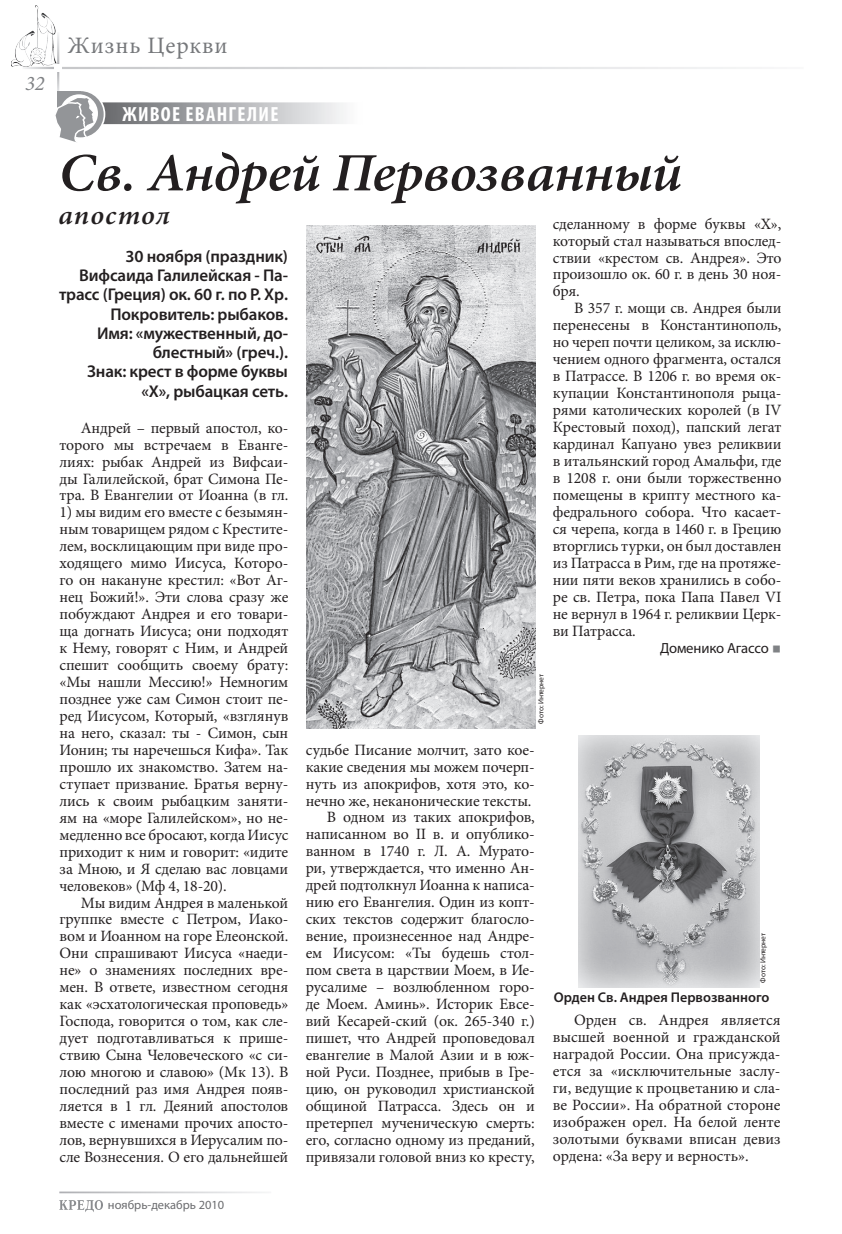
<style>
.page{position:relative;width:842px;height:1234px;background:#fff}
.page>*{position:absolute;margin:0;border:0;box-sizing:border-box;transform-origin:0 0}
.t1{font:italic 600 54px "Minion Pro";letter-spacing:-.015em;color:#231f20;scale:1.05 1}
.t2{font:italic 600 27px "Minion Pro";letter-spacing:.035em;color:#231f20;scale:1.05 1}
.t3{font:23.55px "Minion Pro";letter-spacing:.04em;color:#76787b}
.t4{font:italic 20.7px "Minion Pro";color:#808285}
.t5{font:700 condensed 20.55px "Myriad Pro";letter-spacing:.06em;color:#fff}
.t6{font:600 17.1px/19.2px "Myriad Pro";letter-spacing:-.01em;color:#231f20;text-align:right}
.t7{font:15.75px/17px "Minion Pro";letter-spacing:-.01em;color:#231f20;text-align:justify}
.t8{font:14.7px "Myriad Pro";letter-spacing:-.01em;color:#231f20}
.t9{font:600 14.1px "Myriad Pro";color:#231f20}
.t10{font:12.45px "Myriad Pro";color:#6c6d70}
.t11{font:7.5px "Myriad Pro";letter-spacing:-.01em;color:#231f20}
.s1{font-family:"Minion Pro";font-size:23.7px;color:#808285}
</style>
<div class="page">
<svg style="left:59px;top:1200px;width:44px;height:11px"></svg>
<img style="left:11px;top:6px;width:46px;height:61px">
<img style="left:306px;top:225px;width:229px;height:503px">
<img style="left:579px;top:735px;width:180px;height:252px">
<svg style="left:103px;top:103px;width:241px;height:21px;background:#aeafb2"></svg>
<div style="left:63px;top:101px;width:300px;height:25px;border:1px solid #fff"></div>
<svg style="left:57px;top:90px;width:47px;height:48px"></svg>
<div style="left:56px;top:89px;width:49px;height:50px;border:2px solid #fff;border-radius:50%"></div>
<div style="left:57px;top:91px;width:24px;height:23px;background:#939598"></div>
<svg style="left:60px;top:94px;width:38px;height:38px"></svg>
<svg style="left:55px;top:96px;width:41px;height:46px"></svg>
<h3 class="t4" style="left:25px;top:69px;width:21px">32</h3>
<h3 class="t3" style="left:67px;top:30px;width:162px">Жизнь Церкви</h3>
<h3 class="t5" style="left:122px;top:101px;width:157px">живое евангелие</h3>
<h1 class="t1" style="left:59px;top:135px;width:595px">Св. Андрей Первозванный</h1>
<h2 class="t2" style="left:58px;top:197px;width:107px">апостол</h2>
<p class="t6" style="left:59px;top:246px;width:230px">30 ноября (праздник)<br>Вифсаида Галилейская - Па&shy;трасс (Греция) ок. 60 г. по Р. Хр.<br>Покровитель: рыбаков.<br>Имя: «мужественный, до&shy;блестный» (греч.).<br>Знак: крест в форме буквы «Х», рыбацкая сеть.</p>
<p class="t7" style="left:60px;top:419px;width:230px;text-indent:21px">Андрей – первый апостол, ко&shy;торого мы встречаем в Еванге&shy;лиях: рыбак Андрей из Вифсаи&shy;ды Галилейской, брат Симона Пе&shy;тра. В Евангелии от Иоанна (в гл.</p>
<p class="t7" style="left:60px;top:504px;width:230px">1) мы видим его вместе с безымян&shy;ным товарищем рядом с Крестите&shy;лем, восклицающим при виде про&shy;ходящего мимо Иисуса, Которо&shy;го он накануне крестил: «Вот Аг&shy;нец Божий!». Эти слова сразу же побуждают Андрея и его товари&shy;ща догнать Иисуса; они подходят к Нему, говорят с Ним, и Андрей спешит сообщить своему брату: «Мы нашли Мессию!» Немногим позднее уже сам Симон стоит пе&shy;ред Иисусом, Который, «взглянув на него, сказал: ты - Симон, сын Ионин; ты наречешься Кифа». Так прошло их знакомство. Затем на&shy;ступает призвание. Братья верну&shy;лись к своим рыбацким заняти&shy;ям на «море Галилейском», но не&shy;медленно все бросают, когда Иисус приходит к ним и говорит: «идите за Мною, и Я сделаю вас ловцами человеков» (Мф 4, 18-20).</p>
<p class="t7" style="left:60px;top:893px;width:230px;text-indent:21px">Мы видим Андрея в маленькой группке вместе с Петром, Иако&shy;вом и Иоанном на горе Елеонской.<br>Они спрашивают Иисуса «наеди&shy;не» о знамениях последних вре&shy;мен. В ответе, известном сегодня как «эсхатологическая проповедь» Господа, говорится о том, как сле&shy;дует подготавливаться к прише&shy;ствию Сына Человеческого «с си&shy;лою многою и славою» (Мк 13). В последний раз имя Андрея появ&shy;ляется в 1 гл. Деяний апостолов вместе с именами прочих апосто&shy;лов, вернувшихся в Иерусалим по&shy;сле Вознесения. О его дальнейшей</p>
<p class="t10" style="left:108px;top:1196px;width:118px">ноябрь-декабрь 2010</p>
<p class="t11" style="left:536px;top:723px;width:51px;rotate:-90deg">Фото: Интернет</p>
<p class="t7" style="left:306px;top:741px;width:231px;text-align:right">судьбе Писание молчит, зато кое&shy;какие сведения мы можем почерп&shy;нуть из апокрифов, хотя это, ко&shy;нечно же, неканонические тексты.<br>В одном из таких апокрифов, написанном во II в. и опублико&shy;ванном в 1740 г. Л. А. Мурато&shy;ри, утверждается, что именно Ан&shy;дрей подтолкнул Иоанна к написа&shy;нию его Евангелия. Один из копт&shy;ских текстов содержит благосло&shy;вение, произнесенное над Андре&shy;ем Иисусом: «Ты будешь стол&shy;пом света в царствии Моем, в Ие&shy;русалиме – возлюбленном горо&shy;де Моем. Аминь». Историк Евсе&shy;вий Кесарей-ский (ок. 265-340 г.) пишет, что Андрей проповедовал евангелие в Малой Азии и в юж&shy;ной Руси. Позднее, прибыв в Гре&shy;цию, он руководил христианской общиной Патрасса. Здесь он и претерпел мученическую смерть: его, согласно одному из преданий, привязали головой вниз ко кресту,</p>
<p class="t7" style="left:553px;top:215px;width:230px">сделанному в форме буквы «Х», который стал называться впослед&shy;ствии «крестом св. Андрея». Это произошло ок. 60 г. в день 30 ноя&shy;бря.</p>
<p class="t7" style="left:553px;top:300px;width:230px;text-indent:21px">В 357 г. мощи св. Андрея были перенесены в Константинополь, но череп почти целиком, за исклю&shy;чением одного фрагмента, остался в Патрассе. В 1206 г. во время ок&shy;купации Константинополя рыца&shy;рями католических королей (в IV Крестовый поход), папский легат кардинал Капуано увез реликвии в итальянский город Амальфи, где в 1208 г. они были торжественно помещены в крипту местного ка&shy;федрального собора. Что касает&shy;ся черепа, когда в 1460 г. в Грецию вторглись турки, он был доставлен из Патрасса в Рим, где на протяже&shy;нии пяти веков хранились в собо&shy;ре св. Петра, пока Папа Павел VI не вернул в 1964 г. реликвии Церк&shy;ви Патрасса.</p>
<p class="t8" style="left:660px;top:638px;width:123px">Доменико Агассо <span class="s1">■</span></p>
<p class="t11" style="left:758px;top:982px;width:51px;rotate:-90deg">Фото: Интернет</p>
<p class="t9" style="left:554px;top:987px;width:217px">Орден Св. Андрея Первозванного</p>
<p class="t7" style="left:553px;top:1011px;width:229px;text-indent:21px">Орден св. Андрея является высшей военной и гражданской наградой России. Она присужда&shy;ется за «исключительные заслу&shy;ги, ведущие к процветанию и сла&shy;ве России». На обратной стороне изображен орел. На белой ленте золотыми буквами вписан девиз ордена: «За веру и верность».</p>
</div>
